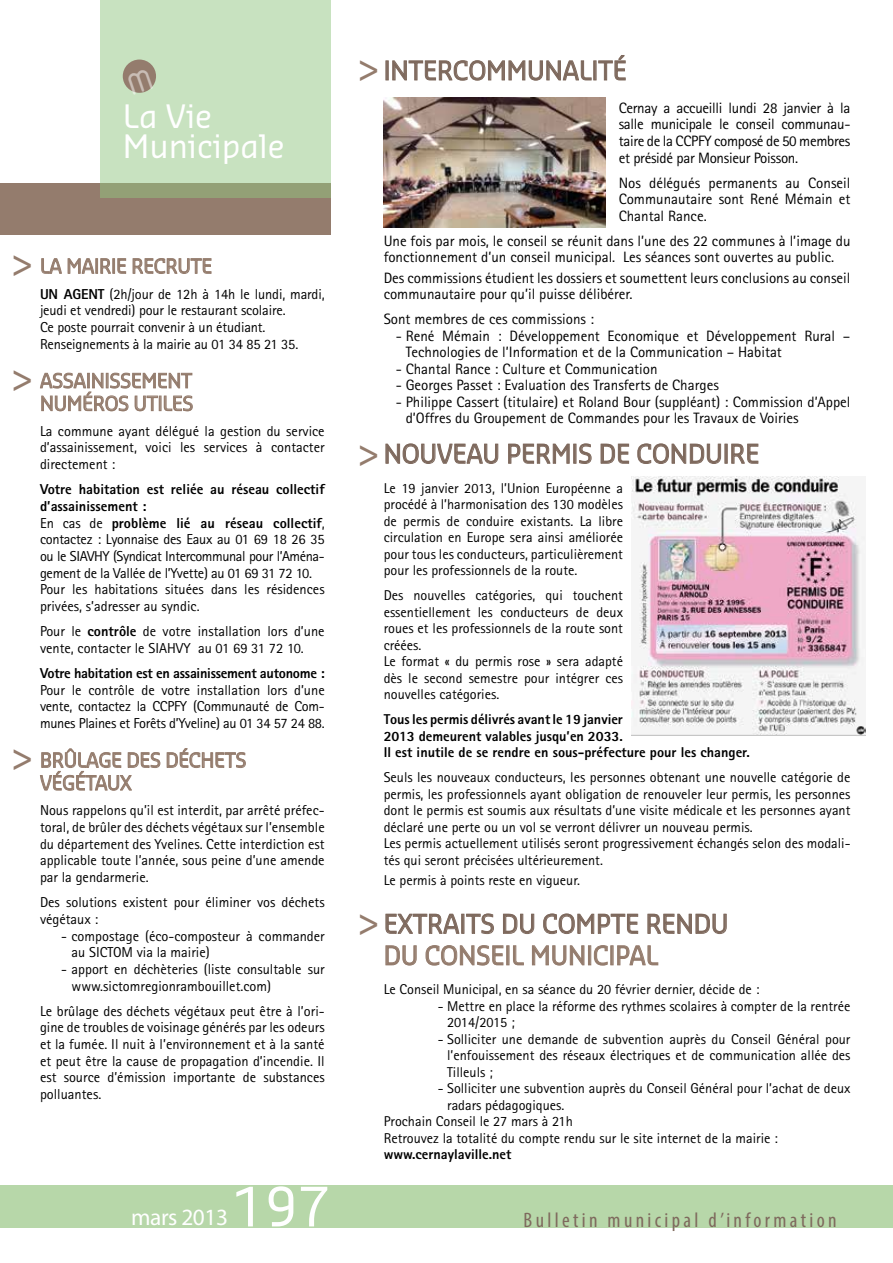
<style>
.page{position:relative;width:893px;height:1263px;background:#fff}
.page>*{position:absolute;margin:0;border:0;box-sizing:border-box;transform-origin:0 0}
.t1{font:52.8px "Sansa";color:#fff}
.t2{font:39px "Sansa";color:#947c6d}
.t3{font:31.5px/30px "Sansa";color:#fff}
.t4{font:25.5px "Sansa";color:#7e695d;scale:.95 1}
.t5{font:25.5px "Sansa";color:#947c6d;scale:.95 1}
.t6{font:23.4px "Myriad Pro";letter-spacing:-.02em;color:#fff}
.t7{font:condensed 21px "Myriad Pro";letter-spacing:.16em;color:#7e695d}
.t8{font:19.5px/22.6px "Sansa";letter-spacing:-.01em;color:#947c6d;scale:.95 1}
.t9{font:15px/16.5px "Rotis Sans Serif";color:#000}
.t10{font:14.4px/16.6px "Rotis Sans Serif";color:#000}
.t11{font:14.4px/16.6px "Rotis Sans Serif";letter-spacing:-.02em;color:#000}
.t12{font:800 14.4px "Rotis Sans Serif";letter-spacing:-.02em;color:#000}
.t13{font:14.25px/16.5px "Rotis Sans Serif";color:#000}
.t14{font:800 14.25px/16.5px "Rotis Sans Serif";color:#000}
.s1{font-weight:800}
</style>
<div class="page">
<div style="left:0;top:1185px;width:893px;height:43px;background:#b7d7a9"></div>
<div style="left:0;top:183px;width:330px;height:52px;background:#947c6d"></div>
<div style="left:386px;top:61px;width:3px;height:19px;border:1px solid #7e695d"></div>
<svg style="left:392px;top:60px;width:200px;height:21px"></svg>
<div style="left:593px;top:61px;width:3px;height:19px;border:1px solid #7e695d"></div>
<svg style="left:598px;top:55px;width:28px;height:26px"></svg>
<svg style="left:385px;top:443px;width:113px;height:21px"></svg>
<svg style="left:508px;top:444px;width:62px;height:20px"></svg>
<div style="left:573px;top:444px;width:3px;height:20px;border:1px solid #7e695d"></div>
<svg style="left:579px;top:443px;width:13px;height:21px"></svg>
<svg style="left:601px;top:444px;width:28px;height:20px"></svg>
<svg style="left:637px;top:443px;width:84px;height:21px"></svg>
<svg style="left:731px;top:444px;width:27px;height:20px"></svg>
<svg style="left:385px;top:914px;width:74px;height:20px"></svg>
<div style="left:461px;top:914px;width:3px;height:20px;border:1px solid #7e695d"></div>
<svg style="left:466px;top:913px;width:28px;height:21px"></svg>
<svg style="left:503px;top:914px;width:31px;height:20px"></svg>
<svg style="left:543px;top:913px;width:95px;height:21px"></svg>
<svg style="left:647px;top:914px;width:80px;height:20px"></svg>
<svg style="left:385px;top:945px;width:32px;height:21px"></svg>
<svg style="left:425px;top:945px;width:78px;height:21px"></svg>
<div style="left:506px;top:945px;width:3px;height:20px;border:1px solid #947c6d"></div>
<svg style="left:513px;top:945px;width:11px;height:20px"></svg>
<svg style="left:532px;top:945px;width:52px;height:21px"></svg>
<div style="left:588px;top:945px;width:3px;height:20px;border:1px solid #947c6d"></div>
<svg style="left:594px;top:945px;width:14px;height:21px"></svg>
<div style="left:610px;top:945px;width:3px;height:20px;border:1px solid #947c6d"></div>
<svg style="left:617px;top:945px;width:41px;height:20px"></svg>
<svg style="left:100px;top:0;width:230px;height:198px;background:#c3dcba"></svg>
<div style="left:123px;top:60px;width:33px;height:33px;background:#947c6d;border-radius:50%"></div>
<img style="left:384px;top:98px;width:222px;height:129px">
<svg style="left:41px;top:258px;width:85px;height:16px"></svg>
<svg style="left:132px;top:258px;width:80px;height:16px"></svg>
<svg style="left:40px;top:372px;width:153px;height:39px"></svg>
<svg style="left:167px;top:748px;width:79px;height:20px"></svg>
<svg style="left:40px;top:748px;width:120px;height:43px"></svg>
<img style="left:631px;top:476px;width:234px;height:260px">
<svg style="left:127px;top:86px;width:26px;height:9px"></svg>
<h3 class="t3" style="left:123px;top:100px;width:163px">La Vie<br>Municipale</h3>
<h2 class="t2" style="left:10px;top:241px;width:26px">&gt;</h2>
<h2 class="t2" style="left:10px;top:357px;width:26px">&gt;</h2>
<h2 class="t2" style="left:10px;top:735px;width:26px">&gt;</h2>
<h3 class="t8" style="left:40px;top:254px;width:183px">LA MAIRIE RECRUTE</h3>
<p class="t10" style="left:40px;top:285px;width:286px"><span class="s1">UN AGENT</span> (2h/jour de 12h à 14h le lundi, mardi, jeudi et vendredi) pour le restaurant scolaire.<br>Ce poste pourrait convenir à un étudiant.<br>Renseignements à la mairie au 01 34 85 21 35.</p>
<h3 class="t8" style="left:40px;top:369px;width:163px">ASSAINISSEMENT<br>NUMé ROS UTILES</h3>
<p class="t10" style="left:40px;top:422px;width:286px;text-align:justify">La commune ayant délégué la gestion du service d’assainissement, voici les services à contacter directement :</p>
<p class="t11" style="left:40px;top:481px;width:286px"><span class="s1">Votre habitation est reliée au réseau collectif d’assainissement :<br></span>En cas de <span class="s1">problème lié au réseau collectif</span>, contactez : Lyonnaise des Eaux au 01 69 18 26 35 ou le SIAVHY (Syndicat Intercommunal pour l’Aména&shy;gement de la Vallée de l’Yvette) au 01 69 31 72 10.<br>Pour les habitations situées dans les résidences privées, s’adresser au syndic.</p>
<p class="t10" style="left:40px;top:623px;width:286px">Pour le <span class="s1">contrôle</span> de votre installation lors d’une vente, contacter le SIAHVY au 01 69 31 72 10.</p>
<p class="t12" style="left:40px;top:664px;width:286px">Votre habitation est en assainissement autonome :</p>
<p class="t10" style="left:40px;top:681px;width:286px;text-align:justify">Pour le contrôle de votre installation lors d’une vente, contactez la CCPFY (Communauté de Com&shy;munes Plaines et Forêts d’Yveline) au 01 34 57 24 88.</p>
<h3 class="t8" style="left:40px;top:748px;width:219px">BRÛLAGE DES DÉCHETS<br>VÉGÉTAUX</h3>
<p class="t10" style="left:40px;top:802px;width:286px;text-align:justify">Nous rappelons qu’il est interdit, par arrêté préfec&shy;toral, de brûler des déchets végétaux sur l’ensemble du département des Yvelines. Cette interdiction est applicable toute l’année, sous peine d’une amende par la gendarmerie.</p>
<p class="t10" style="left:40px;top:894px;width:286px">Des solutions existent pour éliminer vos déchets végétaux :</p>
<p class="t10" style="left:72px;top:927px;width:255px;text-indent:-11px">- compostage (éco-composteur à commander au SICTOM via la mairie)</p>
<p class="t10" style="left:72px;top:960px;width:255px;text-indent:-11px">- apport en déchèteries (liste consultable sur www.sictomregionrambouillet.com)</p>
<p class="t10" style="left:40px;top:1002px;width:286px;text-align:justify">Le brûlage des déchets végétaux peut être à l’ori&shy;gine de troubles de voisinage générés par les odeurs et la fumée. Il nuit à l’environnement et à la santé et peut être la cause de propagation d’incendie. Il est source d’émission importante de substances polluantes.</p>
<h3 class="t6" style="left:131px;top:1203px;width:98px">mars 2013</h3>
<h1 class="t1" style="left:231px;top:1174px;width:101px">197</h1>
<h3 class="t4" style="left:384px;top:55px;width:257px">INTERCOMMUNALITÉ</h3>
<p class="t9" style="left:619px;top:100px;width:233px;text-align:justify">Cernay a accueilli lundi 28 janvier à la salle municipale le conseil communau&shy;taire de la CCPFY composé de 50 membres et présidé par Monsieur Poisson.</p>
<p class="t9" style="left:619px;top:174px;width:233px;text-align:justify">Nos délégués permanents au Conseil Communautaire sont René Mémain et Chantal Rance.</p>
<p class="t9" style="left:384px;top:232px;width:468px">Une fois par mois, le conseil se réunit dans l’une des 22 communes à l’image du fonctionnement d’un conseil municipal. Les séances sont ouvertes au public.</p>
<p class="t9" style="left:384px;top:269px;width:468px">Des commissions étudient les dossiers et soumettent leurs conclusions au conseil communautaire pour qu’il puisse délibérer.</p>
<p class="t9" style="left:384px;top:311px;width:212px">Sont membres de ces commissions :</p>
<p class="t9" style="left:406px;top:327px;width:446px;text-indent:-10px">- René Mémain : Développement Economique et Développement Rural –<br>Technologies de l’Information et de la Communication – Habitat</p>
<p class="t9" style="left:396px;top:360px;width:263px">- Chantal Rance : Culture et Communication</p>
<p class="t9" style="left:396px;top:377px;width:325px">- Georges Passet : Evaluation des Transferts de Charges</p>
<p class="t9" style="left:406px;top:393px;width:446px;text-indent:-10px">- Philippe Cassert (titulaire) et Roland Bour (suppléant) : Commission d’Appel d’Offres du Groupement de Commandes pour les Travaux de Voiries</p>
<h3 class="t4" style="left:384px;top:438px;width:397px">NOUVEAU PERMIS DE CONDUIRE</h3>
<p class="t13" style="left:384px;top:479px;width:241px;text-align:justify">Le 19 janvier 2013, l’Union Européenne a procédé à l’harmonisation des 130 modèles de permis de conduire existants. La libre circulation en Europe sera ainsi améliorée pour tous les conducteurs, particulièrement pour les professionnels de la route.</p>
<p class="t13" style="left:384px;top:587px;width:241px">Des nouvelles catégories, qui touchent essentiellement les conducteurs de deux roues et les professionnels de la route sont créées.<br>Le format « du permis rose » sera adapté dès le second semestre pour intégrer ces nouvelles catégories.</p>
<p class="t14" style="left:384px;top:711px;width:368px">Tous les permis délivrés avant le 19 janvier<br>2013 demeurent valables jusqu’en 2033.<br>Il est inutile de se rendre en sous-préfecture pour les changer.</p>
<p class="t13" style="left:384px;top:769px;width:468px">Seuls les nouveaux conducteurs, les personnes obtenant une nouvelle catégorie de permis, les professionnels ayant obligation de renouveler leur permis, les personnes dont le permis est soumis aux résultats d’une visite médicale et les personnes ayant déclaré une perte ou un vol se verront délivrer un nouveau permis.<br>Les permis actuellement utilisés seront progressivement échangés selon des modali&shy;tés qui seront précisées ultérieurement.</p>
<p class="t13" style="left:384px;top:872px;width:198px">Le permis à points reste en vigueur.</p>
<h3 class="t4" style="left:384px;top:908px;width:364px">EXTRAITS DU COMPTE RENDU</h3>
<h3 class="t5" style="left:384px;top:940px;width:290px">DU CONSEIL MUNICIPAL</h3>
<p class="t13" style="left:384px;top:981px;width:377px">Le Conseil Municipal, en sa séance du 20 février dernier, décide de :</p>
<p class="t13" style="left:447px;top:997px;width:405px;text-indent:-9px">- Mettre en place la réforme des rythmes scolaires à compter de la rentrée<br>2014/2015 ;</p>
<p class="t13" style="left:447px;top:1030px;width:405px;text-align:justify;text-indent:-9px">- Solliciter une demande de subvention auprès du Conseil Général pour l’enfouissement des réseaux électriques et de communication allée des Tilleuls ;</p>
<p class="t13" style="left:438px;top:1080px;width:414px">- Solliciter une subvention auprès du Conseil Général pour l’achat de deux</p>
<p class="t13" style="left:447px;top:1096px;width:119px">radars pédagogiques.</p>
<p class="t13" style="left:384px;top:1113px;width:191px">Prochain Conseil le 27 mars à 21h</p>
<p class="t13" style="left:384px;top:1129px;width:396px">Retrouvez la totalité du compte rendu sur le site internet de la mairie :</p>
<p class="t14" style="left:384px;top:1146px;width:129px">www.cernaylaville.net</p>
<h2 class="t2" style="left:357px;top:47px;width:26px">&gt;</h2>
<h2 class="t2" style="left:357px;top:431px;width:26px">&gt;</h2>
<h2 class="t2" style="left:357px;top:901px;width:26px">&gt;</h2>
<h3 class="t7" style="left:524px;top:1207px;width:314px">Bulletin municipal d’information</h3>
</div>
